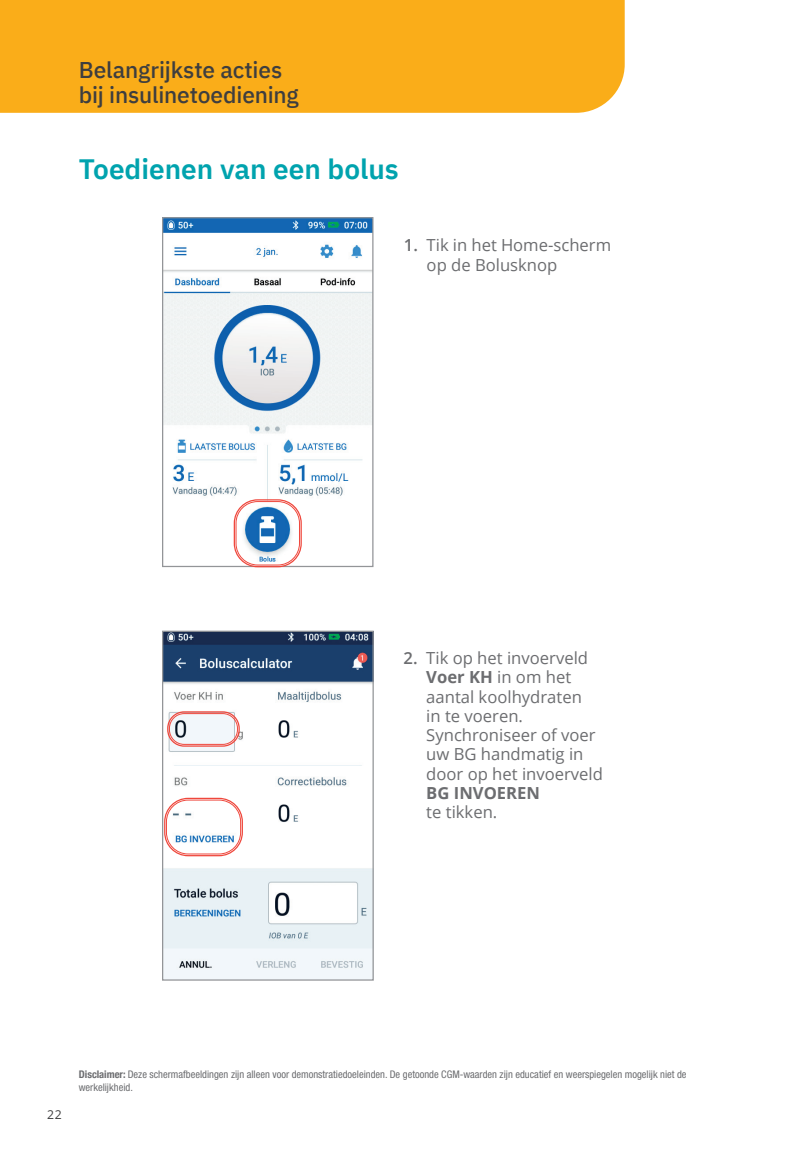
<style>
.page{position:relative;width:788px;height:1166px;background:#fff}
.page>*{position:absolute;margin:0;border:0;box-sizing:border-box;transform-origin:0 0}
.Headline{font:600 28px "IBM Plex Sans";color:#00a3ae}
.Header_Small_Left{font:500 22.75px/25.4px "IBM Plex Sans";letter-spacing:-.01em;color:#3e3e3f}
.t1{font:16.62px/19.2px "Open Sans";color:#6c6d70}
.t2{font:12.25px "Open Sans";color:#3e3e3f}
.Legal_copy{font:condensed 10.5px/12.6px "Helvetica Neue LT Std";color:#6c6d70}
.s1{font-weight:600}
.s2{font-weight:700}
.s3{font-family:"Helvetica Neue";font-weight:700}
</style>
<div class="page">
<div style="left:0;top:0;width:624px;height:113px;background:#faad19"></div>
<img style="left:164px;top:219px;width:207px;height:346px">
<div style="left:162px;top:217px;width:211px;height:350px;border:1px solid #939598"></div>
<div style="left:234px;top:499px;width:68px;height:68px;border:1px solid #ef473c;border-radius:23px"></div>
<div style="left:236px;top:501px;width:64px;height:64px;border:1px solid #ef473c;border-radius:22px"></div>
<img style="left:164px;top:632px;width:208px;height:346px">
<div style="left:162px;top:630px;width:212px;height:350px;border:1px solid #939598"></div>
<div style="left:167px;top:711px;width:73px;height:35px;border:1px solid #ef473c;border-radius:16px"></div>
<div style="left:169px;top:713px;width:69px;height:31px;border:1px solid #ef473c;border-radius:15px"></div>
<div style="left:164px;top:797px;width:79px;height:59px;border:1px solid #ef473c;border-radius:23px"></div>
<div style="left:166px;top:800px;width:75px;height:54px;border:1px solid #ef473c;border-radius:22px"></div>
<p class="Header_Small_Left" style="left:79px;top:55px;width:221px">Belangrijkste acties bij insulinetoediening</p>
<p class="Headline" style="left:79px;top:147px;width:321px">Toedienen van een bolus</p>
<p class="t1" style="left:426px;top:235px;width:186px;text-indent:-23px"><span class="s1">1.</span> Tik in het Home-scherm op de Bolusknop</p>
<p class="t1" style="left:426px;top:648px;width:178px;text-indent:-23px"><span class="s1">2.</span> Tik op het invoerveld<br><span class="s2">Voer KH</span> in om het aantal koolhydraten<br>in te voeren.<br>Synchroniseer of voer uw BG handmatig in door op het invoerveld<br><span class="s2">BG INVOEREN<br></span>te tikken.</p>
<p class="t2" style="left:47px;top:1105px;width:16px">22</p>
<p class="Legal_copy" style="left:79px;top:1067px;width:609px"><span class="s3">Disclaimer:</span> Deze schermafbeeldingen zijn alleen voor demonstratiedoeleinden. De getoonde CGM-waarden zijn educatief en weerspiegelen mogelijk niet de werkelijkheid.</p>
</div>
